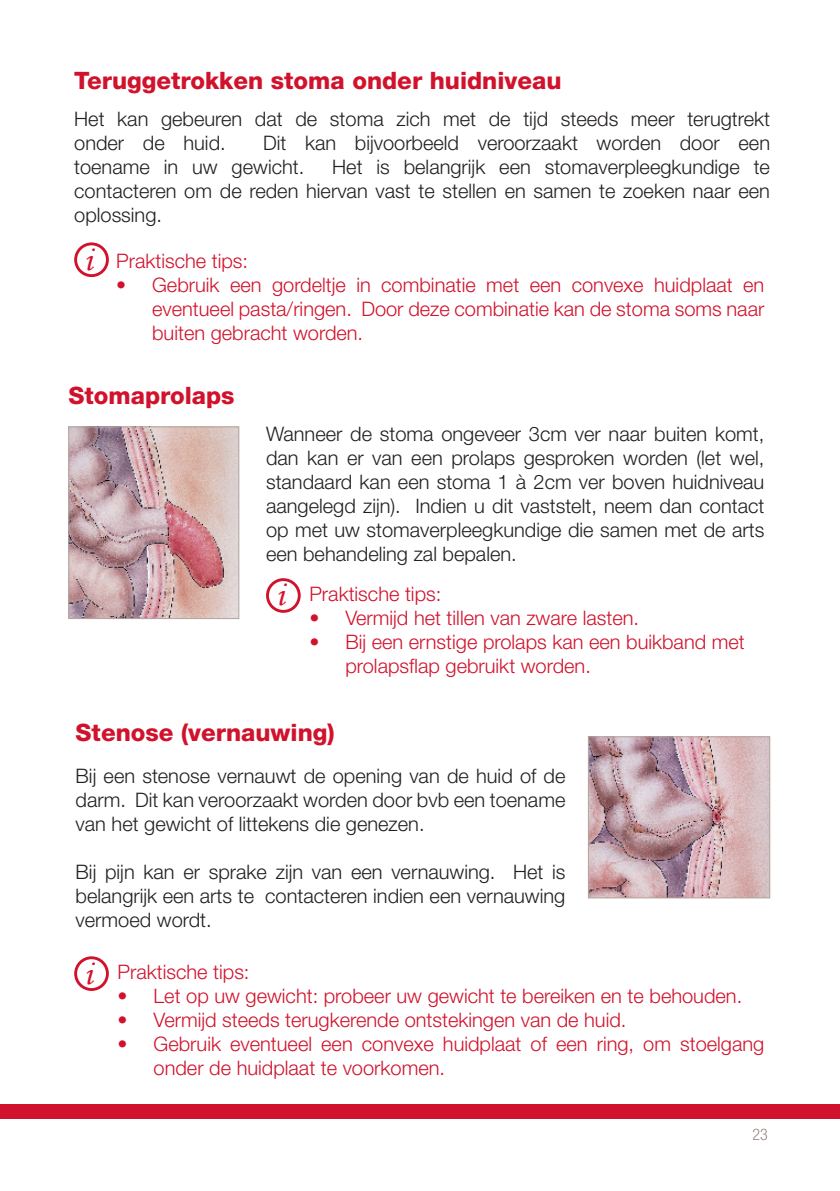
<style>
.page{position:relative;width:840px;height:1191px;background:#fff}
.page>*{position:absolute;margin:0;border:0;box-sizing:border-box;transform-origin:0 0}
.t1{font:34.6px "Monotype Corsiva";color:#d1122c}
.t2{font:800 24px "Helvetica Neue LT Std";color:#d1122c}
.t3{font:300 20px/24px "Helvetica Neue LT Std";color:#231f20;text-align:justify}
.t4{font:300 20px/24px "Helvetica Neue LT Std";color:#d1122c}
.t5{font:300 condensed 16px "Helvetica Neue LT Std";color:#988b87}
</style>
<div class="page">
<div style="left:0;top:1105px;width:839px;height:14px;background:#d1122c"></div>
<div style="left:74px;top:242px;width:35px;height:35px;border:3px solid #d1122c;border-radius:50%"></div>
<div style="left:74px;top:956px;width:35px;height:35px;border:3px solid #d1122c;border-radius:50%"></div>
<img style="left:589px;top:738px;width:178px;height:158px">
<div style="left:587px;top:736px;width:182px;height:162px;border:1px solid #b3a59e"></div>
<img style="left:70px;top:429px;width:167px;height:188px">
<div style="left:68px;top:427px;width:171px;height:192px;border:1px solid #b3a59e"></div>
<div style="left:266px;top:578px;width:34px;height:35px;border:3px solid #d1122c;border-radius:50%"></div>
<p class="t2" style="left:74px;top:66px;width:488px">Teruggetrokken stoma onder huidniveau</p>
<p class="t3" style="left:74px;top:106px;width:697px">Het kan gebeuren dat de stoma zich met de tijd steeds meer terugtrekt onder de huid.</p>
<p class="t3" style="left:74px;top:130px;width:697px;text-indent:189px">Dit kan bijvoorbeeld veroorzaakt worden door een toename in uw gewicht.</p>
<p class="t3" style="left:74px;top:154px;width:697px;text-indent:258px">Het is belangrijk een stomaverpleegkundige te contacteren om de reden hiervan vast te stellen en samen te zoeken naar een oplossing.</p>
<p class="t1" style="left:84px;top:238px;width:10px">i</p>
<p class="t4" style="left:116px;top:248px;width:133px">Praktische tips:</p>
<p class="t4" style="left:152px;top:272px;width:613px;text-align:justify;text-indent:-36px">• Gebruik een gordeltje in combinatie met een convexe huidplaat en eventueel pasta/ringen. Door deze combinatie kan de stoma soms naar buiten gebracht worden.</p>
<p class="t2" style="left:68px;top:381px;width:167px">Stomaprolaps</p>
<p class="t3" style="left:266px;top:421px;width:499px">Wanneer de stoma ongeveer 3cm ver naar buiten komt, dan kan er van een prolaps gesproken worden (let wel, standaard kan een stoma 1 à 2cm ver boven huidniveau aangelegd zijn). Indien u dit vaststelt, neem dan contact op met uw stomaverpleegkundige die samen met de arts een behandeling zal bepalen.</p>
<p class="t1" style="left:275px;top:574px;width:10px">i</p>
<p class="t4" style="left:309px;top:581px;width:133px">Praktische tips:</p>
<p class="t4" style="left:309px;top:605px;width:331px">• Vermijd het tillen van zware lasten.</p>
<p class="t4" style="left:345px;top:629px;width:400px;text-indent:-36px">• Bij een ernstige prolaps kan een buikband met prolapsflap gebruikt worden.</p>
<p class="t2" style="left:76px;top:718px;width:260px">Stenose (vernauwing)</p>
<p class="t3" style="left:76px;top:763px;width:491px">Bij een stenose vernauwt de opening van de huid of de darm. Dit kan veroorzaakt worden door bvb een toename van het gewicht of littekens die genezen.</p>
<p class="t3" style="left:76px;top:859px;width:491px">Bij pijn kan er sprake zijn van een vernauwing. Het is belangrijk een arts te contacteren indien een vernauwing vermoed wordt.</p>
<p class="t1" style="left:84px;top:952px;width:10px">i</p>
<p class="t4" style="left:117px;top:959px;width:133px">Praktische tips:</p>
<p class="t4" style="left:117px;top:983px;width:626px">• Let op uw gewicht: probeer uw gewicht te bereiken en te behouden.</p>
<p class="t4" style="left:117px;top:1007px;width:510px">• Vermijd steeds terugkerende ontstekingen van de huid.</p>
<p class="t4" style="left:153px;top:1031px;width:612px;text-indent:-36px">• Gebruik eventueel een convexe huidplaat of een ring, om stoelgang onder de huidplaat te voorkomen.</p>
<p class="t5" style="left:752px;top:1124px;width:17px">23</p>
</div>
